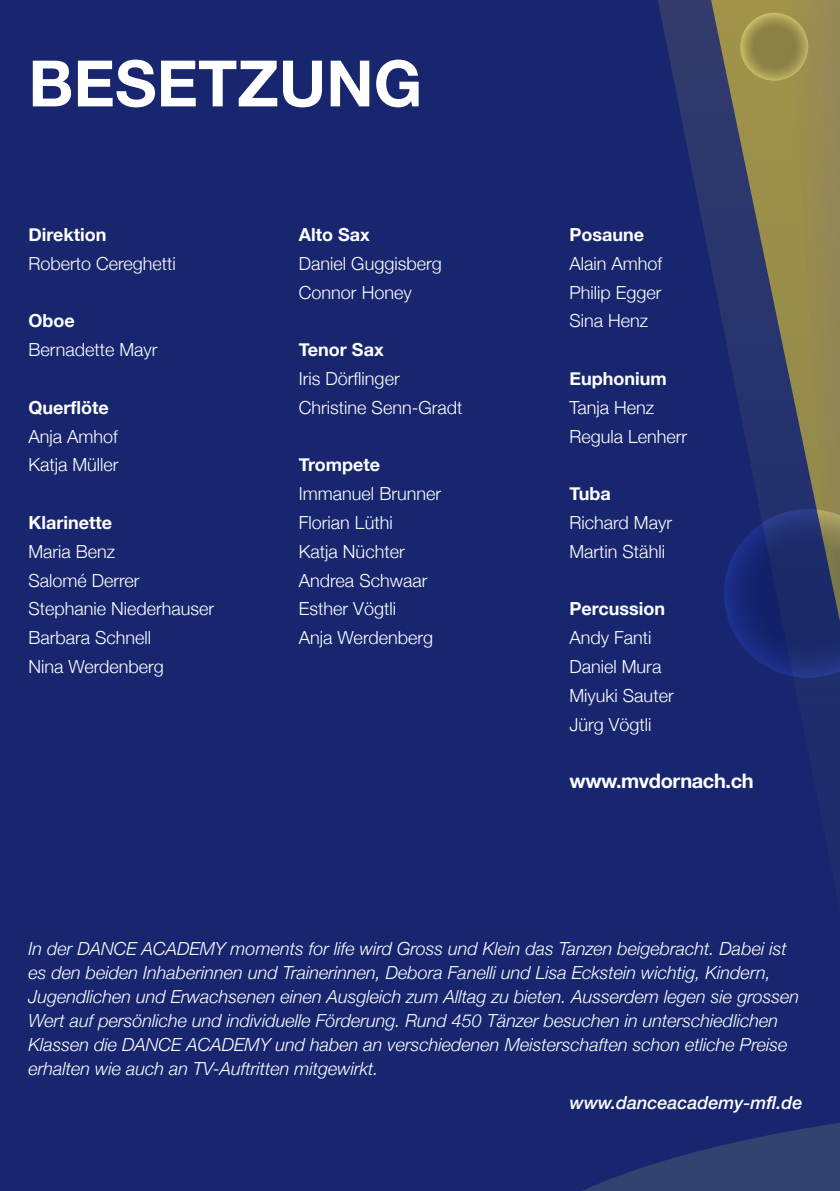
<style>
.page{position:relative;width:840px;height:1191px;background:#fff}
.page>*{position:absolute;margin:0;border:0;box-sizing:border-box;transform-origin:0 0}
.t1{font:700 64px "Helvetica Neue";color:#fff}
.t2{font:700 20px "Helvetica Neue";letter-spacing:-.02em;color:#fff}
.t3{font:italic 300 18px/24px "Helvetica Neue";color:#fff}
.t4{font:300 18px/28.8px "Helvetica Neue";color:#fff}
.t5{font:700 18px "Helvetica Neue";color:#fff}
.t6{font:italic 500 18px "Helvetica Neue";color:#fff}
</style>
<div class="page">
<div style="left:0;top:0;width:839px;height:1191px;background:#17266e"></div>
<svg style="left:658px;top:0;width:181px;height:509px"></svg>
<svg style="left:583px;top:1123px;width:256px;height:68px"></svg>
<svg style="left:724px;top:509px;width:115px;height:169px"></svg>
<svg style="left:740px;top:13px;width:67px;height:68px;background:#9c924d"></svg>
<h1 class="t1" style="left:28px;top:44px;width:395px">Besetzung</h1>
<p class="t5" style="left:28px;top:223px;width:79px">Direktion</p>
<p class="t4" style="left:28px;top:248px;width:149px">Roberto Cereghetti</p>
<p class="t5" style="left:28px;top:310px;width:48px">Oboe</p>
<p class="t4" style="left:28px;top:335px;width:131px">Bernadette Mayr</p>
<p class="t5" style="left:28px;top:396px;width:82px">Querflöte</p>
<p class="t4" style="left:28px;top:421px;width:92px">Anja Amhof<br>Katja Müller</p>
<p class="t5" style="left:28px;top:511px;width:85px">Klarinette</p>
<p class="t4" style="left:28px;top:536px;width:187px">Maria Benz<br>Salomé Derrer<br>Stephanie Niederhauser<br>Barbara Schnell<br>Nina Werdenberg</p>
<p class="t5" style="left:299px;top:223px;width:72px">Alto sax</p>
<p class="t4" style="left:299px;top:248px;width:144px">Daniel Guggisberg<br>Connor Honey</p>
<p class="t5" style="left:299px;top:338px;width:86px">tenor sax</p>
<p class="t4" style="left:299px;top:364px;width:165px">Iris Dörflinger<br>Christine Senn-Gradt</p>
<p class="t5" style="left:299px;top:454px;width:83px">trompete</p>
<p class="t4" style="left:299px;top:479px;width:144px">Immanuel Brunner<br>Florian Lüthi<br>Katja Nüchter<br>Andrea Schwaar<br>Esther Vögtli<br>Anja Werdenberg</p>
<p class="t5" style="left:569px;top:223px;width:76px">Posaune</p>
<p class="t4" style="left:569px;top:248px;width:94px;text-align:justify">Alain Amhof Philip Egger Sina Henz</p>
<p class="t5" style="left:569px;top:367px;width:99px">euphonium</p>
<p class="t4" style="left:569px;top:392px;width:119px">Tanja Henz<br>Regula Lenherr</p>
<p class="t5" style="left:569px;top:482px;width:43px">tuba</p>
<p class="t4" style="left:569px;top:508px;width:104px">Richard Mayr<br>Martin Stähli</p>
<p class="t5" style="left:569px;top:598px;width:97px">Percussion</p>
<p class="t4" style="left:569px;top:623px;width:106px">Andy Fanti<br>Daniel Mura<br>Miyuki Sauter<br>Jürg Vögtli</p>
<p class="t2" style="left:569px;top:769px;width:185px">www.mvdornach.ch</p>
<p class="t3" style="left:28px;top:936px;width:771px">In der DANCE ACADEMY moments for life wird Gross und Klein das Tanzen beigebracht. Dabei ist es den beiden Inhaberinnen und Trainerinnen, Debora Fanelli und Lisa Eckstein wichtig, Kindern, Jugendlichen und Erwachsenen einen Ausgleich zum Alltag zu bieten. Ausserdem legen sie grossen Wert auf persönliche und individuelle Förderung. Rund 450 Tänzer besuchen in unterschiedlichen Klassen die DANCE ACADEMY und haben an verschiedenen Meisterschaften schon etliche Preise erhalten wie auch an TV-Auftritten mitgewirkt.</p>
<p class="t6" style="left:569px;top:1091px;width:234px">www.danceacademy-mfl.de</p>
</div>
